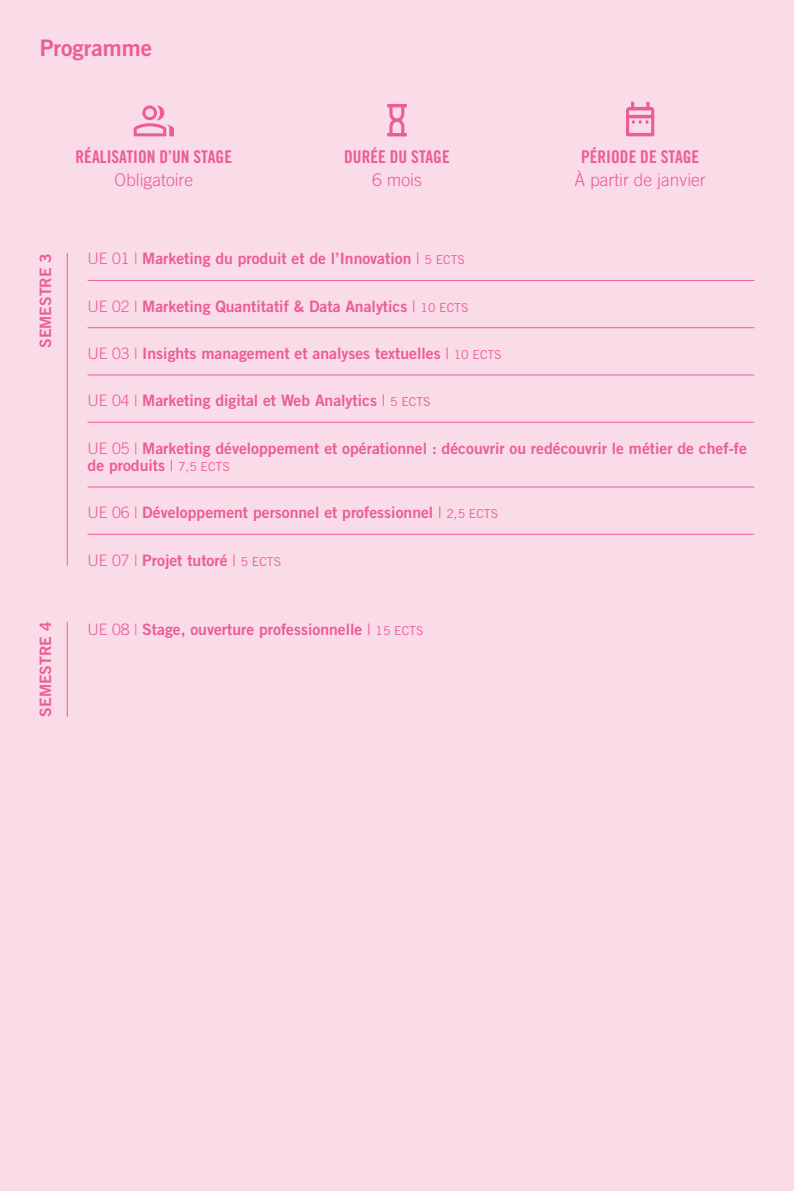
<style>
.page{position:relative;width:794px;height:1191px;background:#fadbe8}
.page>*{position:absolute;margin:0;border:0;box-sizing:border-box;transform-origin:0 0}
.t1{font:22.75px "Trade Gothic LT Std Bd 2";color:#eb5d95}
.t2{font:17.5px/22.8px "Trade Gothic LT Std Bd Cn 20";color:#eb5d95;text-align:center}
.t3{font:300 17.5px/22.8px "Trade Gothic LT Std";color:#eb5d95;text-align:center}
.t4{font:15.75px/17.5px "Trade Gothic LT Std Bd 2";color:#eb5d95}
.s1{font-family:"Trade Gothic LT Std";font-weight:300}
.s2{font-family:"Trade Gothic LT Std Bd Cn 20";font-weight:400}
.s3{font-family:"Trade Gothic LT Std"}
.s4{font-family:"Trade Gothic LT Std";font-size:12.25px}
</style>
<div class="page">
<svg style="left:134px;top:105px;width:40px;height:31px"></svg>
<hr style="left:88px;top:280px;width:666px;height:1px;background:#eb5d95">
<hr style="left:88px;top:327px;width:666px;height:1px;background:#eb5d95">
<hr style="left:88px;top:375px;width:666px;height:1px;background:#eb5d95">
<hr style="left:88px;top:422px;width:666px;height:1px;background:#eb5d95">
<hr style="left:88px;top:487px;width:666px;height:1px;background:#eb5d95">
<hr style="left:88px;top:534px;width:666px;height:1px;background:#eb5d95">
<hr style="left:67px;top:253px;width:1px;height:312px;background:#eb5d95">
<hr style="left:67px;top:621px;width:1px;height:95px;background:#eb5d95">
<svg style="left:387px;top:104px;width:20px;height:32px"></svg>
<svg style="left:626px;top:102px;width:28px;height:34px"></svg>
<p class="t1" style="left:40px;top:34px;width:114px">Programme</p>
<p class="t2" style="left:76px;top:146px;width:158px">RÉALISATION D’UN STAGE<br><span class="s1">Obligatoire</span></p>
<p class="t2" style="left:344px;top:145px;width:107px">DURÉE DU STAGE<br><span class="s1">6 mois</span></p>
<p class="t3" style="left:574px;top:146px;width:133px"><span class="s2">PÉRIODE DE STAGE<br></span>À partir de janvier</p>
<p class="t4" style="left:36px;top:348px;width:96px;rotate:-90deg">SEMESTRE 3</p>
<p class="t4" style="left:36px;top:716px;width:96px;rotate:-90deg">SEMESTRE 4</p>
<p class="t4" style="left:88px;top:250px;width:379px"><span class="s1">UE 01 |</span> Marketing du produit et de l’Innovation <span class="s3">|</span> <span class="s4">5 ECTS</span></p>
<p class="t4" style="left:88px;top:297px;width:382px"><span class="s1">UE 02 |</span> Marketing Quantitatif &amp; Data Analytics <span class="s3">|</span> <span class="s4">10 ECTS</span></p>
<p class="t4" style="left:88px;top:344px;width:416px"><span class="s1">UE 03 |</span> Insights management et analyses textuelles <span class="s3">|</span> <span class="s4">10 ECTS</span></p>
<p class="t4" style="left:88px;top:391px;width:345px"><span class="s1">UE 04 |</span> Marketing digital et Web Analytics <span class="s3">|</span> <span class="s4">5 ECTS</span></p>
<p class="t4" style="left:88px;top:439px;width:661px"><span class="s1">UE 05 |</span> Marketing développement et opérationnel : découvrir ou redécouvrir le métier de chef-fe de produits <span class="s3">|</span> <span class="s4">7,5 ECTS</span></p>
<p class="t4" style="left:88px;top:503px;width:412px"><span class="s1">UE 06 |</span> Développement personnel et professionnel <span class="s3">|</span> <span class="s4">2,5 ECTS</span></p>
<p class="t4" style="left:88px;top:551px;width:195px"><span class="s1">UE 07 |</span> Projet tutoré <span class="s3">|</span> <span class="s4">5 ECTS</span></p>
<p class="t4" style="left:88px;top:620px;width:337px"><span class="s1">UE 08 |</span> Stage, ouverture professionnelle <span class="s3">|</span> <span class="s4">15 ECTS</span></p>
</div>
